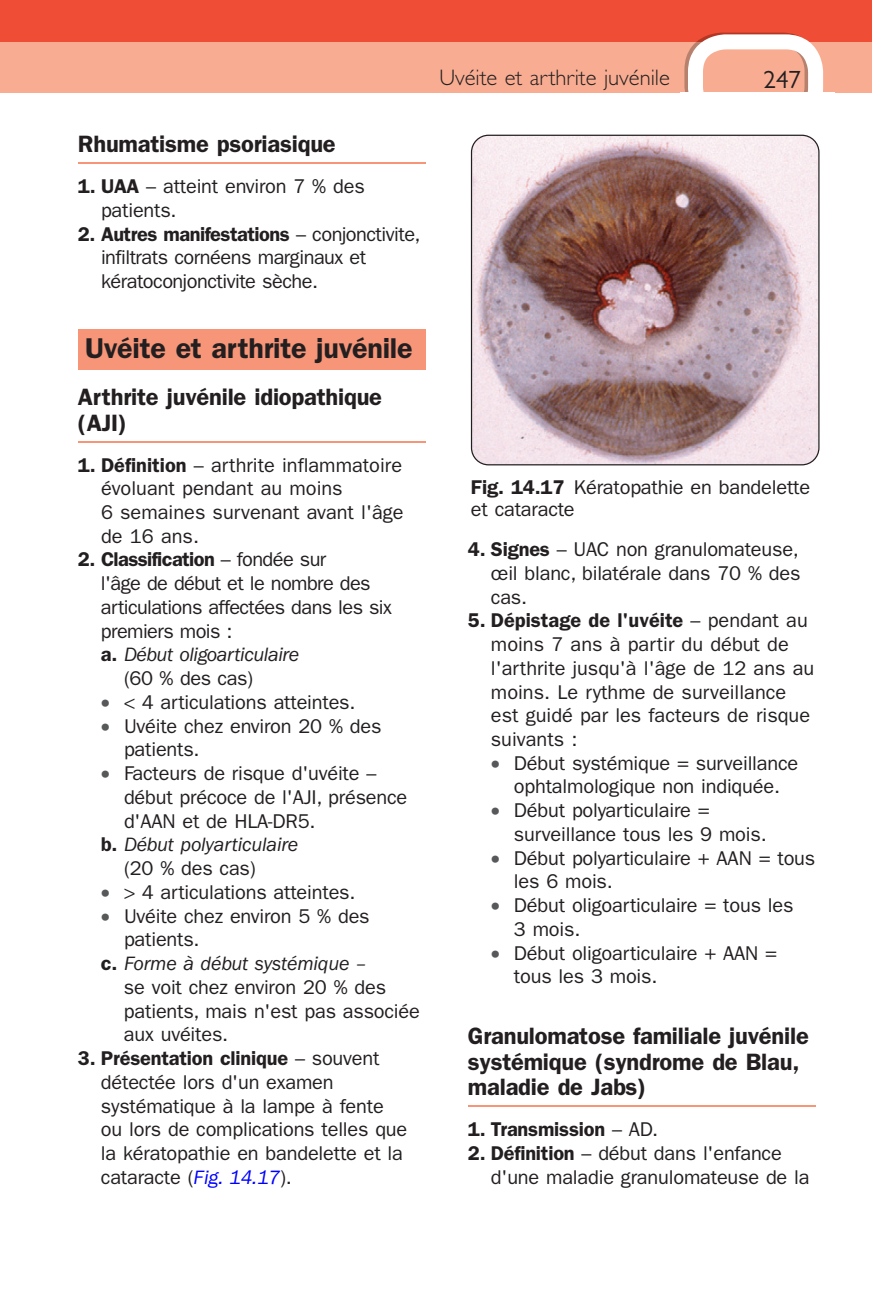
<style>
.page{position:relative;width:872px;height:1304px;background:#fff}
.page>*{position:absolute;margin:0;border:0;box-sizing:border-box;transform-origin:0 0}
.t1{font:600 28.75px "Franklin Gothic";letter-spacing:-.01em;color:#231f20}
.t2{font:25px "Gill Sans";color:#231f20}
.t3{font:600 23.75px/25.8px "Franklin Gothic";letter-spacing:-.01em;color:#231f20}
.t4{font:300 22.5px "Gill Sans";color:#231f20}
.t5{font:20px/23.8px "Franklin Gothic";letter-spacing:-.01em;color:#231f20}
.t6{font:20px "Franklin Gothic";letter-spacing:-.03em;color:#231f20}
.t7{font:italic 20px "Franklin Gothic";letter-spacing:-.01em;color:#231f20}
.t8{font:600 20px "Franklin Gothic";letter-spacing:-.03em;color:#231f20}
.t9{font:600 20px "Franklin Gothic";letter-spacing:-.01em;color:#231f20}
.s1{font-weight:600}
.s2{font-weight:400}
.s3{font-weight:600;font-style:normal}
.s4{color:#57585a}
.s5{font-style:italic;color:#00f}
</style>
<div class="page">
<div style="left:0;top:0;width:872px;height:92px;background:#ef4d35"></div>
<div style="left:0;top:42px;width:872px;height:50px;background:#f8ad92"></div>
<svg style="left:684px;top:33px;width:139px;height:59px"></svg>
<hr style="left:78px;top:162px;width:347px;height:2px;background:#f69578">
<div style="left:78px;top:330px;width:347px;height:40px;background:#f69578"></div>
<hr style="left:78px;top:441px;width:347px;height:2px;background:#f69578">
<hr style="left:468px;top:1105px;width:347px;height:2px;background:#f69578">
<img style="left:472px;top:135px;width:346px;height:330px">
<div style="left:471px;top:135px;width:348px;height:330px;border:1px solid #231f20;border-radius:17px"></div>
<p class="t3" style="left:78px;top:131px;width:259px">Rhumatisme psoriasique</p>
<p class="t5" style="left:101px;top:175px;width:265px;text-indent:-23px"><span class="s1">1. UAA</span> – atteint environ 7 % des patients.</p>
<p class="t5" style="left:101px;top:222px;width:321px;text-indent:-23px"><span class="s1">2. Autres manifestations</span> – conjonctivite, infiltrats cornéens marginaux et kératoconjonctivite sèche.</p>
<h1 class="t1" style="left:85px;top:331px;width:329px">Uvéite et arthrite juvénile</h1>
<p class="t3" style="left:78px;top:384px;width:305px">Arthrite juvénile idiopathique (AJI)</p>
<p class="t5" style="left:101px;top:453px;width:304px;text-indent:-23px"><span class="s1">1. Définition</span> – arthrite inflammatoire évoluant pendant au moins<br>6 semaines survenant avant l'âge de 16 ans.</p>
<p class="t8" style="left:78px;top:548px;width:250px">2. Classification <span class="s2">– fondée sur</span></p>
<p class="t6" style="left:101px;top:572px;width:271px">l'âge de début et le nombre des</p>
<p class="t6" style="left:101px;top:596px;width:292px">articulations affectées dans les six</p>
<p class="t6" style="left:101px;top:619px;width:133px">premiers mois :</p>
<p class="t7" style="left:101px;top:644px;width:200px"><span class="s3">a.</span> Début oligoarticulaire</p>
<p class="t5" style="left:124px;top:667px;width:131px">(60 % des cas)</p>
<p class="t5" style="left:101px;top:690px;width:256px"><span class="s4">•</span> 4 articulations atteintes.</p>
<p class="t5" style="left:124px;top:714px;width:259px;text-indent:-23px"><span class="s4">•</span> Uvéite chez environ 20 % des patients.</p>
<p class="t5" style="left:101px;top:762px;width:277px"><span class="s4">•</span> Facteurs de risque d'uvéite –</p>
<p class="t5" style="left:124px;top:785px;width:285px">début précoce de l'AJI, présence</p>
<p class="t5" style="left:124px;top:809px;width:193px">d'AAN et de HLA-DR5.</p>
<p class="t7" style="left:101px;top:834px;width:199px"><span class="s3">b.</span> Début polyarticulaire</p>
<p class="t5" style="left:124px;top:857px;width:133px">(20 % des cas)</p>
<p class="t5" style="left:101px;top:880px;width:256px"><span class="s4">•</span> 4 articulations atteintes.</p>
<p class="t5" style="left:101px;top:904px;width:270px"><span class="s4">•</span> Uvéite chez environ 5 % des</p>
<p class="t5" style="left:124px;top:928px;width:77px">patients.</p>
<p class="t7" style="left:101px;top:952px;width:267px"><span class="s3">c.</span> Forme à début systémique –</p>
<p class="t5" style="left:124px;top:975px;width:263px">se voit chez environ 20 % des</p>
<p class="t5" style="left:124px;top:999px;width:297px">patients, mais n'est pas associée</p>
<p class="t5" style="left:124px;top:1023px;width:106px">aux uvéites.</p>
<p class="t5" style="left:101px;top:1046px;width:308px;text-indent:-23px"><span class="s1">3. Présentation clinique</span> – souvent détectée lors d'un examen systématique à la lampe à fente ou lors de complications telles que la kératopathie en bandelette et la cataracte ( <span class="s5">Fig. 14.17</span> ).</p>
<p class="t4" style="left:439px;top:65px;width:232px">Uvéite et arthrite juvénile</p>
<p class="t2" style="left:763px;top:65px;width:39px">247</p>
<p class="t5" style="left:471px;top:476px;width:341px;line-height:22.5px"><span class="s1">Fig. 14.17</span> Kératopathie en bandelette et cataracte</p>
<p class="t5" style="left:491px;top:538px;width:311px;text-align:justify;text-indent:-23px"><span class="s1">4. Signes</span> – UAC non granulomateuse, œil blanc, bilatérale dans 70 % des cas.</p>
<p class="t5" style="left:491px;top:609px;width:325px;text-indent:-23px"><span class="s1">5. Dépistage de l'uvéite</span> – pendant au moins 7 ans à partir du début de l'arthrite jusqu'à l'âge de 12 ans au moins. Le rythme de surveillance est guidé par les facteurs de risque suivants :</p>
<p class="t5" style="left:491px;top:751px;width:309px;text-align:center"><span class="s4">•</span> Début systémique = surveillance ophtalmologique non indiquée.</p>
<p class="t5" style="left:514px;top:799px;width:254px;text-indent:-23px"><span class="s4">•</span> Début polyarticulaire = surveillance tous les 9 mois.</p>
<p class="t5" style="left:514px;top:846px;width:303px;text-indent:-23px"><span class="s4">•</span> Début polyarticulaire + AAN = tous les 6 mois.</p>
<p class="t5" style="left:514px;top:894px;width:281px;text-indent:-23px"><span class="s4">•</span> Début oligoarticulaire = tous les<br>3 mois.</p>
<p class="t5" style="left:514px;top:941px;width:265px;text-indent:-23px"><span class="s4">•</span> Début oligoarticulaire + AAN = tous les 3 mois.</p>
<p class="t3" style="left:468px;top:1023px;width:342px">Granulomatose familiale juvénile systémique (syndrome de Blau, maladie de Jabs)</p>
<p class="t9" style="left:468px;top:1118px;width:192px">1. Transmission <span class="s2">– AD.</span></p>
<p class="t5" style="left:491px;top:1141px;width:320px;text-indent:-23px"><span class="s1">2. Définition</span> – début dans l'enfance d'une maladie granulomateuse de la</p>
</div>
